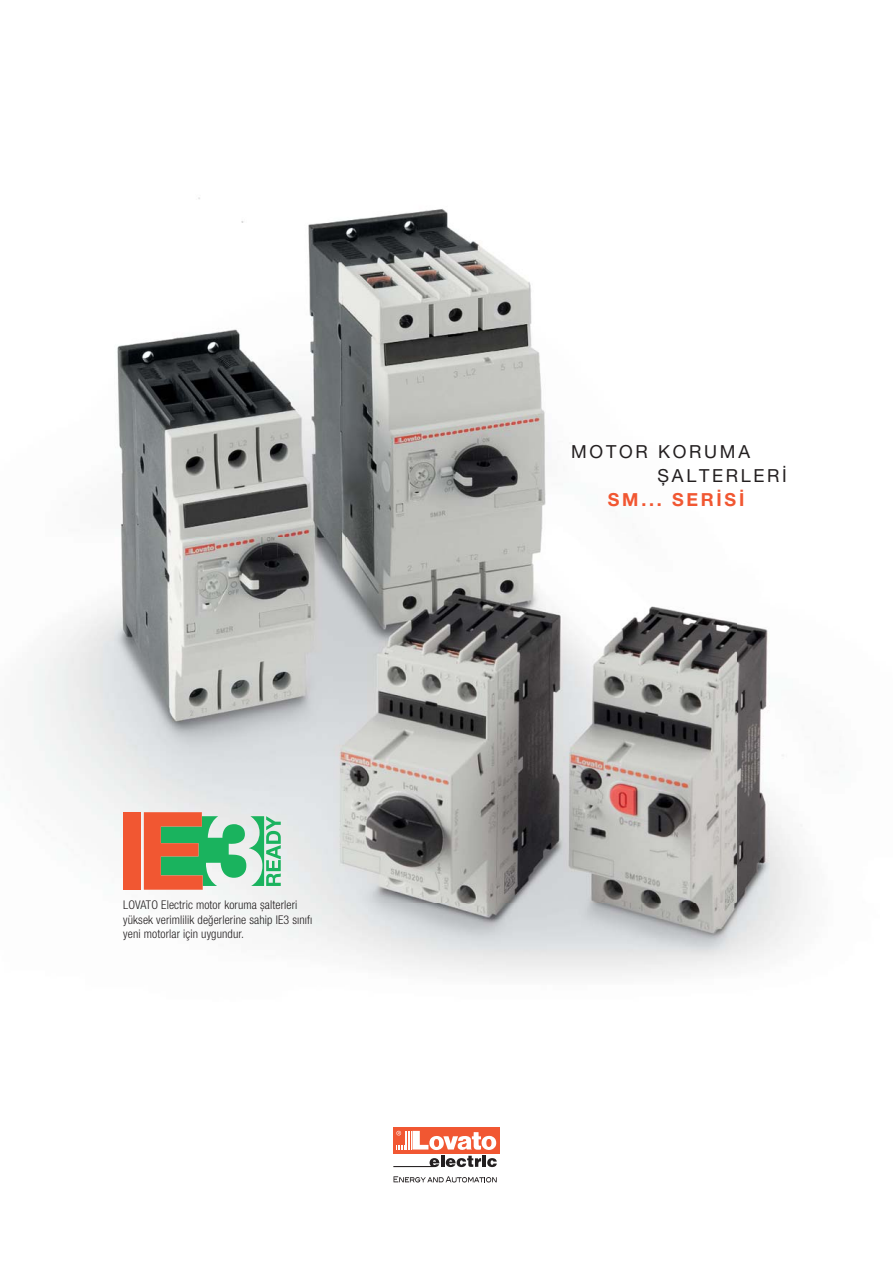
<style>
.page{position:relative;width:893px;height:1263px;background:#fff}
.page>*{position:absolute;margin:0;border:0;box-sizing:border-box;transform-origin:0 0}
.t1{font:18px/24px "Helvetica Neue LT Pro";letter-spacing:.15em;color:#231f20}
.t2{font:700 18px "Helvetica Neue LT Pro";letter-spacing:.15em;color:#f15732}
.t3{font:300 condensed 12px/14.4px "Helvetica Neue LT Pro";letter-spacing:.01em;color:#231f20}
</style>
<div class="page">
<img style="left:32px;top:197px;width:775px;height:779px">
<div style="left:393px;top:1127px;width:107px;height:27px;background:#f15732"></div>
<svg style="left:393px;top:1131px;width:104px;height:36px"></svg>
<svg style="left:393px;top:1176px;width:104px;height:7px"></svg>
<div style="left:123px;top:812px;width:17px;height:78px;background:#f15732"></div>
<svg style="left:144px;top:812px;width:137px;height:78px;background:#9bac81"></svg>
<p class="t3" style="left:123px;top:899px;width:191px">LOVATO Electric motor koruma șalterleri yüksek verimlilik değerlerine sahip IE3 sınıfı yeni motorlar için uygundur.</p>
<h1 class="t1" style="left:657px;top:440px;width:131px;text-indent:-86px">MOTOR KORUMA<br>ȘALTERLERİ</h1>
<h1 class="t2" style="left:608px;top:489px;width:138px">SM... SERİSİ</h1>
</div>
